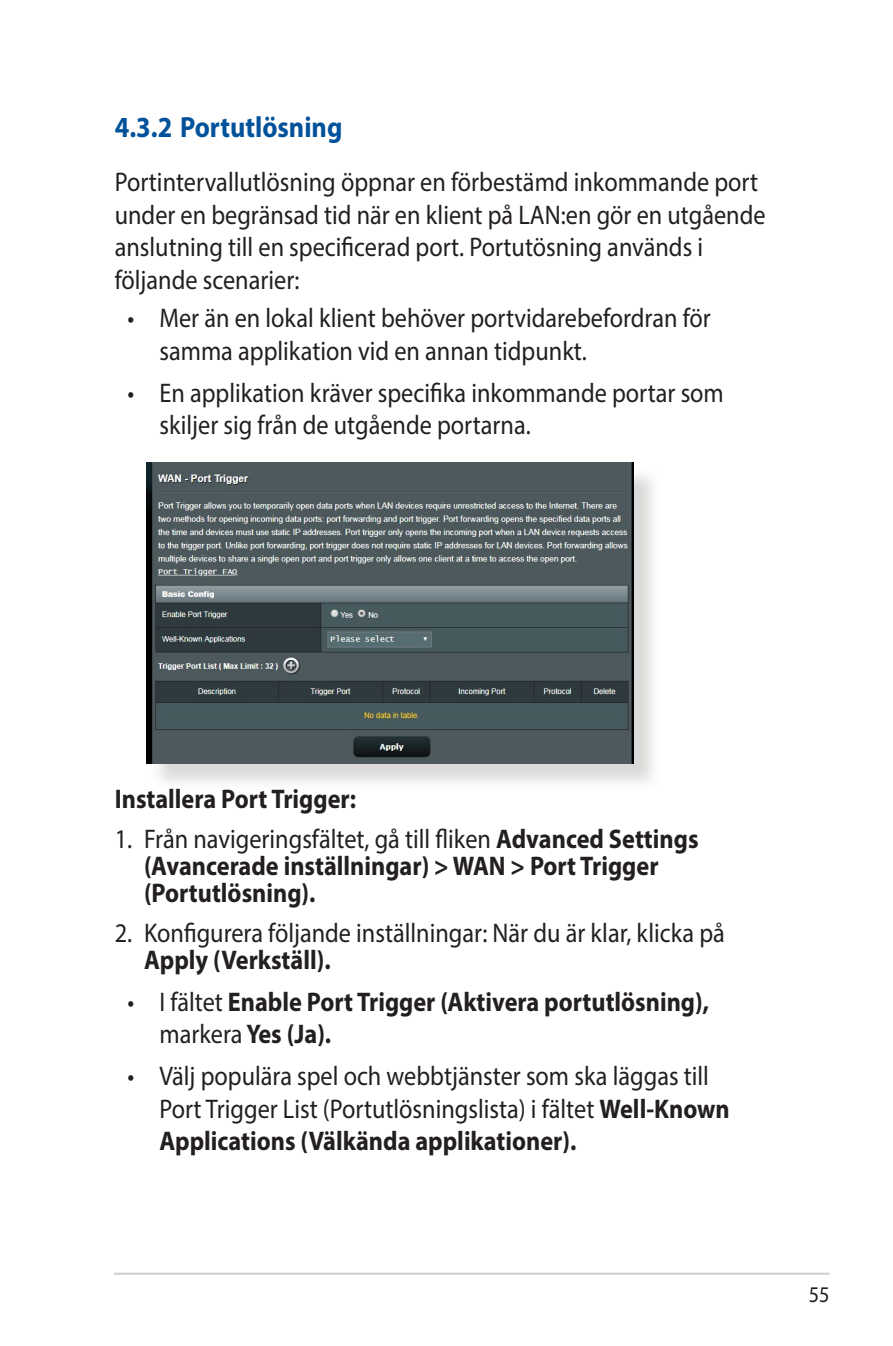
<style>
.page{position:relative;width:893px;height:1346px;background:#fff}
.page>*{position:absolute;margin:0;border:0;box-sizing:border-box;transform-origin:0 0}
.t1{font:700 29.25px "Myriad Pro";color:#01529a;scale:.9 1}
.t2{font:27px/32.4px "Myriad Pro";color:#231f20;scale:.9 1}
.t3{font:700 27px/27px "Myriad Pro";color:#231f20;scale:.9 1}
.t4{font:22.5px "Myriad Pro";color:#231f20;scale:.9 1}
.s1{font-weight:400}
.s2{font-weight:700}
</style>
<div class="page">
<hr style="left:114px;top:1272px;width:715px;height:3px;background:#d1d2d4">
<div style="left:150px;top:466px;width:511px;height:325px;background:#cfcecb;opacity:.75"></div>
<img style="left:147px;top:463px;width:486px;height:300px">
<p class="t1" style="left:115px;top:108px;width:254px">4.3.2 Portutlösning</p>
<p class="t2" style="left:115px;top:166px;width:725px">Portintervallutlösning öppnar en förbestämd inkommande port under en begränsad tid när en klient på LAN:en gör en utgående anslutning till en specificerad port. Portutösning används i följande scenarier:</p>
<p class="t2" style="left:159px;top:302px;width:614px;text-indent:-32px">• Mer än en lokal klient behöver portvidarebefordran för samma applikation vid en annan tidpunkt.</p>
<p class="t2" style="left:159px;top:376px;width:629px;text-indent:-32px">• En applikation kräver specifika inkommande portar som skiljer sig från de utgående portarna.</p>
<p class="t3" style="left:115px;top:785px;width:270px">Installera Port Trigger:</p>
<p class="t3" style="left:144px;top:825px;width:618px;text-indent:-29px"><span class="s1">1. Från navigeringsfältet, gå till fliken</span> Advanced Settings (Avancerade inställningar) &gt; WAN &gt; Port Trigger (Portutlösning).</p>
<p class="t2" style="left:115px;top:916px;width:679px">2. Konfigurera följande inställningar: När du är klar, klicka på</p>
<p class="t3" style="left:144px;top:945px;width:209px">Apply (Verkställ).</p>
<p class="t3" style="left:159px;top:985px;width:612px;line-height:32.4px;text-indent:-32px"><span class="s1">• I fältet</span> Enable Port Trigger (Aktivera portutlösning), <span class="s1">markera</span> Yes (Ja).</p>
<p class="t2" style="left:159px;top:1060px;width:635px;text-indent:-32px">• Välj populära spel och webbtjänster som ska läggas till<br>Port Trigger List (Portutlösningslista) i fältet <span class="s2">Well-Known<br>Applications (Välkända applikationer).</span></p>
<p class="t4" style="left:809px;top:1281px;width:25px">55</p>
</div>
